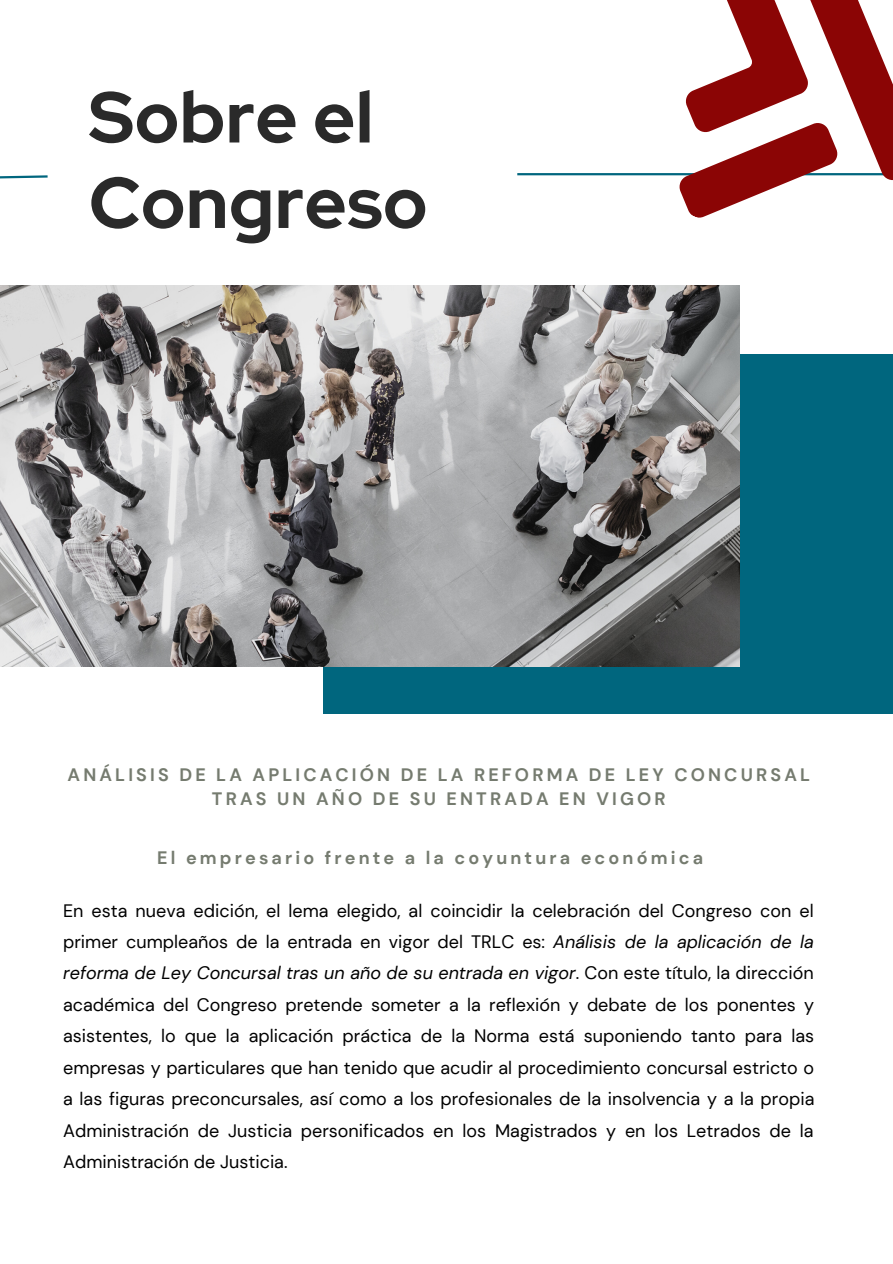
<style>
.page{position:relative;width:893px;height:1264px;background:#fff}
.page>*{position:absolute;margin:0;border:0;box-sizing:border-box;transform-origin:0 0}
.t1{font:700 72px/85.5px "Red Hat Display";letter-spacing:.005em;color:#2a2a2a}
.t2{font:18px/31.5px "DM Sans";color:#000;text-align:justify}
.t3{font:700 18px/24.8px "DM Sans";letter-spacing:.175em;color:#757b6f;text-align:center}
.s1{font-style:italic}
</style>
<div class="page">
<hr style="left:517px;top:173px;width:375px;height:2px;background:#00667e">
<svg style="left:0;top:175px;width:48px;height:4px"></svg>
<div style="left:323px;top:354px;width:569px;height:359px;background:#00667e"></div>
<img style="left:0;top:286px;width:739px;height:380px">
<svg style="left:640px;top:0;width:252px;height:290px"></svg>
<p class="t1" style="left:89px;top:74px;width:340px">Sobre el<br>Congreso</p>
<p class="t3" style="left:68px;top:762px;width:743px">ANÁLISIS DE LA APLICACIÓN DE LA REFORMA DE LEY CONCURSAL<br>TRAS UN AÑO DE SU ENTRADA EN VIGOR</p>
<p class="t3" style="left:157px;top:845px;width:547px">El empresario frente a la coyuntura económica</p>
<p class="t2" style="left:63px;top:894px;width:752px">En esta nueva edición, el lema elegido, al coincidir la celebración del Congreso con el primer cumpleaños de la entrada en vigor del TRLC es: <span class="s1">Análisis de la aplicación de la reforma de Ley Concursal tras un año de su entrada en vigor</span>. Con este título, la dirección académica del Congreso pretende someter a la reflexión y debate de los ponentes y asistentes, lo que la aplicación práctica de la Norma está suponiendo tanto para las empresas y particulares que han tenido que acudir al procedimiento concursal estricto o a las figuras preconcursales, así como a los profesionales de la insolvencia y a la propia Administración de Justicia personificados en los Magistrados y en los Letrados de la Administración de Justicia.</p>
</div>
